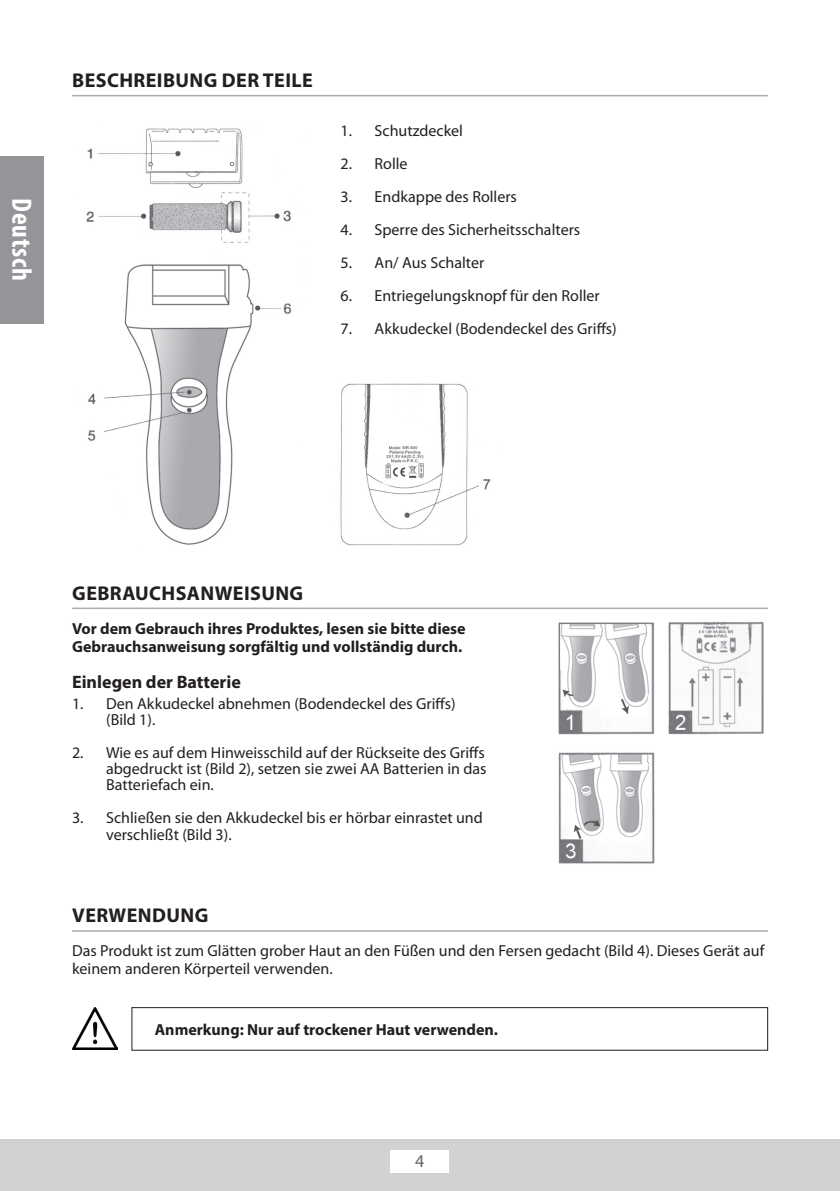
<style>
.page{position:relative;width:840px;height:1191px;background:#fff}
.page>*{position:absolute;margin:0;border:0;box-sizing:border-box;transform-origin:0 0}
.t1{font:700 condensed 28px "Myriad Pro";letter-spacing:.03em;color:#fff}
.t2{font:700 20px "Myriad Pro";letter-spacing:.02em;color:#231f20}
.t3{font:700 18px "Myriad Pro";color:#231f20}
.t4{font:18px "Myriad Pro";color:#656568}
.t5{font:16px/16px "Myriad Pro";color:#231f20}
.t6{font:700 16px/18px "Myriad Pro";color:#231f20}
</style>
<div class="page">
<div style="left:0;top:1140px;width:839px;height:51px;background:#d1d2d4"></div>
<div style="left:390px;top:1150px;width:59px;height:22px;background:#fff"></div>
<div style="left:0;top:156px;width:43px;height:167px;background:#939598"></div>
<img style="left:72px;top:1008px;width:45px;height:42px">
<hr style="left:72px;top:930px;width:695px;height:1px;background:#aaabaf">
<hr style="left:72px;top:607px;width:695px;height:2px;background:#aaabaf">
<hr style="left:72px;top:95px;width:695px;height:1px;background:#aaabaf">
<div style="left:132px;top:1007px;width:635px;height:43px;border:1px solid #231f20"></div>
<img style="left:73px;top:128px;width:218px;height:417px">
<img style="left:340px;top:383px;width:151px;height:163px">
<img style="left:558px;top:622px;width:97px;height:242px">
<img style="left:668px;top:621px;width:96px;height:114px">
<h1 class="t1" style="left:39px;top:198px;width:84px;rotate:90deg">Deutsch</h1>
<p class="t2" style="left:72px;top:67px;width:242px">BESCHREIBUNG DER TEILE</p>
<p class="t5" style="left:340px;top:123px;width:124px">1. Schutzdeckel</p>
<p class="t5" style="left:340px;top:156px;width:69px">2. Rolle</p>
<p class="t5" style="left:340px;top:189px;width:178px">3. Endkappe des Rollers</p>
<p class="t5" style="left:340px;top:222px;width:241px">4. Sperre des Sicherheitsschalters</p>
<p class="t5" style="left:340px;top:255px;width:145px">5. An/ Aus Schalter</p>
<p class="t5" style="left:340px;top:288px;width:261px">6. Entriegelungsknopf für den Roller</p>
<p class="t5" style="left:340px;top:321px;width:277px">7. Akkudeckel (Bodendeckel des Griffs)</p>
<p class="t2" style="left:72px;top:580px;width:232px">GEBRAUCHSANWEISUNG</p>
<p class="t6" style="left:72px;top:619px;width:395px">Vor dem Gebrauch ihres Produktes, lesen sie bitte diese<br>Gebrauchsanweisung sorgfältig und vollständig durch.</p>
<p class="t3" style="left:72px;top:670px;width:170px">Einlegen der Batterie</p>
<p class="t5" style="left:106px;top:696px;width:351px;text-indent:-34px">1. Den Akkudeckel abnehmen (Bodendeckel des Griffs) (Bild 1).</p>
<p class="t5" style="left:106px;top:745px;width:381px;text-align:justify;text-indent:-34px">2. Wie es auf dem Hinweisschild auf der Rückseite des Griffs abgedruckt ist (Bild 2), setzen sie zwei AA Batterien in das Batteriefach ein.</p>
<p class="t5" style="left:106px;top:810px;width:378px;text-indent:-34px">3. Schließen sie den Akkudeckel bis er hörbar einrastet und verschließt (Bild 3).</p>
<p class="t2" style="left:72px;top:902px;width:137px">VERWENDUNG</p>
<p class="t5" style="left:72px;top:942px;width:693px;line-height:18px">Das Produkt ist zum Glätten grober Haut an den Füßen und den Fersen gedacht (Bild 4). Dieses Gerät auf keinem anderen Körperteil verwenden.</p>
<p class="t6" style="left:155px;top:1020px;width:344px">Anmerkung: Nur auf trockener Haut verwenden.</p>
<p class="t4" style="left:415px;top:1151px;width:11px">4</p>
</div>
